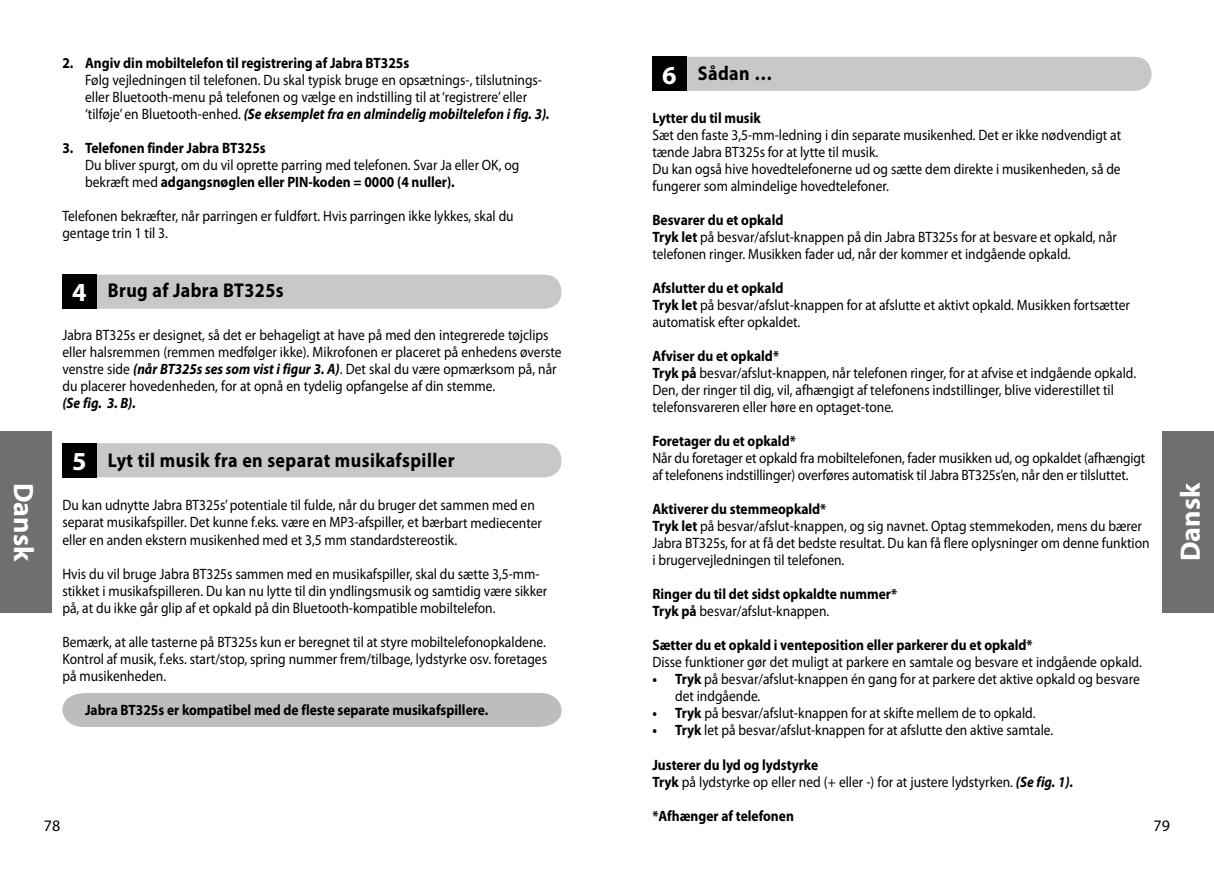
<style>
.page{position:relative;width:1214px;height:874px;background:#fff}
.page>*{position:absolute;margin:0;border:0;box-sizing:border-box;transform-origin:0 0}
.t1{font:700 28px "Myriad Pro";letter-spacing:.005em;color:#fff}
.t2{font:700 26px "Myriad Pro";color:#fff}
.t3{font:700 20px "Myriad Pro";letter-spacing:.025em;color:#000;scale:.9 1}
.t4{font:16px "Myriad Pro";color:#000}
.t5{font:15px/17px "Myriad Pro";color:#000;scale:.9 1}
.t6{font:700 15px/17px "Myriad Pro";color:#000;scale:.9 1}
.t7{font:italic 700 15px "Myriad Pro";color:#000;scale:.9 1}
.s1{font-weight:700;font-style:italic}
.s2{font-weight:700}
.s3{font-weight:400}
</style>
<div class="page">
<div style="left:0;top:431px;width:51px;height:181px;background:#6d6f71"></div>
<div style="left:1162px;top:431px;width:51px;height:181px;background:#6d6f71"></div>
<div style="left:652px;top:57px;width:499px;height:34px;background:#c6c8ca;border-radius:17px"></div>
<div style="left:652px;top:57px;width:34px;height:34px;background:#000"></div>
<div style="left:62px;top:693px;width:499px;height:33px;background:#bcbdbf"></div>
<div style="left:62px;top:443px;width:499px;height:34px;background:#c6c8ca;border-radius:17px"></div>
<div style="left:62px;top:443px;width:34px;height:34px;background:#000"></div>
<div style="left:62px;top:274px;width:499px;height:34px;background:#c6c8ca;border-radius:17px"></div>
<div style="left:62px;top:274px;width:34px;height:34px;background:#000"></div>
<h1 class="t1" style="left:42px;top:482px;width:80px;rotate:90deg">Dansk</h1>
<p class="t6" style="left:62px;top:54px;width:387px">2. Angiv din mobiltelefon til registrering af Jabra BT325s</p>
<p class="t5" style="left:85px;top:71px;width:517px">Følg vejledningen til telefonen. Du skal typisk bruge en opsætnings-, tilslutnings&shy;eller Bluetooth-menu på telefonen og vælge en indstilling til at ‘registrere’ eller ‘tilføje’ en Bluetooth-enhed. <span class="s1">(Se eksemplet fra en almindelig mobiltelefon i fig. 3).</span></p>
<p class="t6" style="left:62px;top:139px;width:227px">3. Telefonen finder Jabra BT325s</p>
<p class="t5" style="left:85px;top:156px;width:484px">Du bliver spurgt, om du vil oprette parring med telefonen. Svar Ja eller OK, og bekræft med <span class="s2">adgangsnøglen eller PIN-koden = 0000 (4 nuller).</span></p>
<p class="t5" style="left:62px;top:207px;width:503px">Telefonen bekræfter, når parringen er fuldført. Hvis parringen ikke lykkes, skal du gentage trin 1 til 3.</p>
<h3 class="t3" style="left:108px;top:277px;width:197px">Brug af Jabra BT325s</h3>
<p class="t5" style="left:62px;top:326px;width:556px">Jabra BT325s er designet, så det er behageligt at have på med den integrerede tøjclips eller halsremmen (remmen medfølger ikke). Mikrofonen er placeret på enhedens øverste venstre side <span class="s1">(når BT325s ses som vist i figur 3. A)</span>. Det skal du være opmærksom på, når du placerer hovedenheden, for at opnå en tydelig opfangelse af din stemme.</p>
<p class="t7" style="left:62px;top:393px;width:83px">(Se fig. 3. B).</p>
<h2 class="t2" style="left:72px;top:275px;width:16px">4</h2>
<h3 class="t3" style="left:108px;top:447px;width:387px">Lyt til musik fra en separat musikafspiller</h3>
<p class="t5" style="left:62px;top:496px;width:534px">Du kan udnytte Jabra BT325s’ potentiale til fulde, når du bruger det sammen med en separat musikafspiller. Det kunne f.eks. være en MP3-afspiller, et bærbart mediecenter eller en anden ekstern musikenhed med et 3,5 mm standardstereostik.</p>
<p class="t5" style="left:62px;top:564px;width:540px">Hvis du vil bruge Jabra BT325s sammen med en musikafspiller, skal du sætte 3,5-mm&shy;stikket i musikafspilleren. Du kan nu lytte til din yndlingsmusik og samtidig være sikker på, at du ikke går glip af et opkald på din Bluetooth-kompatible mobiltelefon.</p>
<p class="t5" style="left:62px;top:632px;width:540px">Bemærk, at alle tasterne på BT325s kun er beregnet til at styre mobiltelefonopkaldene.<br>Kontrol af musik, f.eks. start/stop, spring nummer frem/tilbage, lydstyrke osv. foretages på musikenheden.</p>
<p class="t6" style="left:85px;top:700px;width:449px">Jabra BT325s er kompatibel med de fleste separate musikafspillere.</p>
<h2 class="t2" style="left:72px;top:444px;width:16px">5</h2>
<p class="t4" style="left:44px;top:815px;width:18px">78</p>
<h3 class="t3" style="left:697px;top:60px;width:85px">Sådan …</h3>
<p class="t6" style="left:652px;top:109px;width:122px">Lytter du til musik</p>
<p class="t5" style="left:652px;top:126px;width:522px">Sæt den faste 3,5-mm-ledning i din separate musikenhed. Det er ikke nødvendigt at tænde Jabra BT325s for at lytte til musik.<br>Du kan også hive hovedtelefonerne ud og sætte dem direkte i musikenheden, så de fungerer som almindelige hovedtelefoner.</p>
<p class="t5" style="left:652px;top:211px;width:517px"><span class="s2">Besvarer du et opkald<br>Tryk let</span> på besvar/afslut-knappen på din Jabra BT325s for at besvare et opkald, når telefonen ringer. Musikken fader ud, når der kommer et indgående opkald.</p>
<p class="t5" style="left:652px;top:279px;width:532px"><span class="s2">Afslutter du et opkald<br>Tryk let</span> på besvar/afslut-knappen for at afslutte et aktivt opkald. Musikken fortsætter automatisk efter opkaldet.</p>
<p class="t5" style="left:652px;top:347px;width:537px"><span class="s2">Afviser du et opkald*<br>Tryk på</span> besvar/afslut-knappen, når telefonen ringer, for at afvise et indgående opkald.<br>Den, der ringer til dig, vil, afhængigt af telefonens indstillinger, blive viderestillet til telefonsvareren eller høre en optaget-tone.</p>
<p class="t6" style="left:652px;top:432px;width:161px">Foretager du et opkald*</p>
<p class="t5" style="left:652px;top:449px;width:549px">Når du foretager et opkald fra mobiltelefonen, fader musikken ud, og opkaldet (afhængigt af telefonens indstillinger) overføres automatisk til Jabra BT325s’en, når den er tilsluttet.</p>
<p class="t5" style="left:652px;top:500px;width:554px"><span class="s2">Aktiverer du stemmeopkald*<br>Tryk let</span> på besvar/afslut-knappen, og sig navnet. Optag stemmekoden, mens du bærer Jabra BT325s, for at få det bedste resultat. Du kan få flere oplysninger om denne funktion i brugervejledningen til telefonen.</p>
<p class="t6" style="left:652px;top:585px;width:273px">Ringer du til det sidst opkaldte nummer*<br>Tryk på <span class="s3">besvar/afslut-knappen.</span></p>
<p class="t6" style="left:652px;top:636px;width:424px">Sætter du et opkald i venteposition eller parkerer du et opkald*</p>
<p class="t5" style="left:652px;top:653px;width:544px">Disse funktioner gør det muligt at parkere en samtale og besvare et indgående opkald.</p>
<p class="t5" style="left:675px;top:670px;width:518px;text-indent:-23px"><span class="s2">• Tryk</span> på besvar/afslut-knappen én gang for at parkere det aktive opkald og besvare det indgående.</p>
<p class="t5" style="left:652px;top:704px;width:426px"><span class="s2">• Tryk</span> på besvar/afslut-knappen for at skifte mellem de to opkald.</p>
<p class="t5" style="left:652px;top:721px;width:445px"><span class="s2">• Tryk</span> let på besvar/afslut-knappen for at afslutte den aktive samtale.</p>
<p class="t5" style="left:652px;top:755px;width:469px"><span class="s2">Justerer du lyd og lydstyrke<br>Tryk</span> på lydstyrke op eller ned (+ eller -) for at justere lydstyrken. <span class="s1">(Se fig. 1).</span></p>
<p class="t6" style="left:652px;top:806px;width:159px">*Afhænger af telefonen</p>
<h2 class="t2" style="left:662px;top:58px;width:16px">6</h2>
<p class="t4" style="left:1153px;top:815px;width:18px">79</p>
<h1 class="t1" style="left:1172px;top:561px;width:80px;rotate:-90deg">Dansk</h1>
</div>
